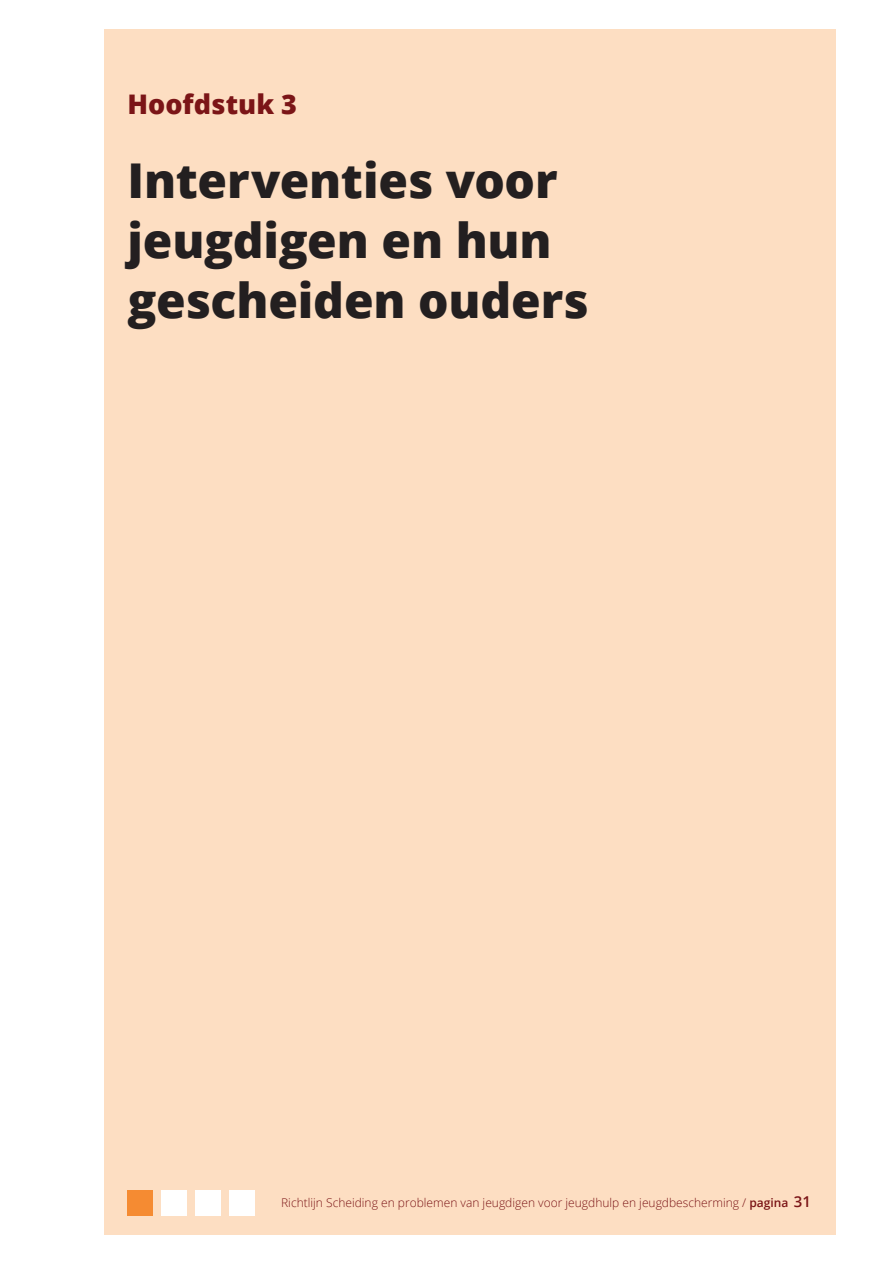
<style>
.page{position:relative;width:893px;height:1263px;background:#fff}
.page>*{position:absolute;margin:0;border:0;box-sizing:border-box;transform-origin:0 0}
.hoofdstukpagina_tite{font:800 48px/60px "Open Sans";letter-spacing:-.005em;color:#231f20}
.Platte_tekst{font:800 27px "Open Sans";color:#7b1517}
.t1{font:300 12px "Open Sans";letter-spacing:-.02em;color:#7b1517}
.t2{font:300 12px "Open Sans";color:#7b1517}
.t3{font:600 12px "Open Sans";color:#7b1517}
.s1{font-weight:300}
.s2{font-size:15px}
.s3{font-weight:600}
</style>
<div class="page">
<div style="left:104px;top:29px;width:732px;height:1205px;background:#fddec2"></div>
<div style="left:128px;top:1191px;width:25px;height:25px;background:#f58b32"></div>
<div style="left:162px;top:1191px;width:25px;height:25px;background:#fff"></div>
<div style="left:196px;top:1191px;width:25px;height:25px;background:#fff"></div>
<div style="left:230px;top:1191px;width:25px;height:25px;background:#fff"></div>
<p class="Platte_tekst" style="left:128px;top:84px;width:171px">Hoofdstuk 3</p>
<p class="hoofdstukpagina_tite" style="left:128px;top:148px;width:463px">Interventies voor jeugdigen en hun gescheiden ouders</p>
<p class="t2" style="left:281px;top:1194px;width:362px">Richtlijn Scheiding en problemen van jeugdigen vo r jeugdhulp en j</p>
<p class="t3" style="left:723px;top:1194px;width:89px"><span class="s1">ing /</span> pagina <span class="s2">3131</span></p>
<p class="t1" style="left:298px;top:1194px;width:489px">Richtlijn Scheiding en problemen van jeugdigen voor jeugdhulp en jeugdbescherming / <span class="s3">pagina</span></p>
</div>
